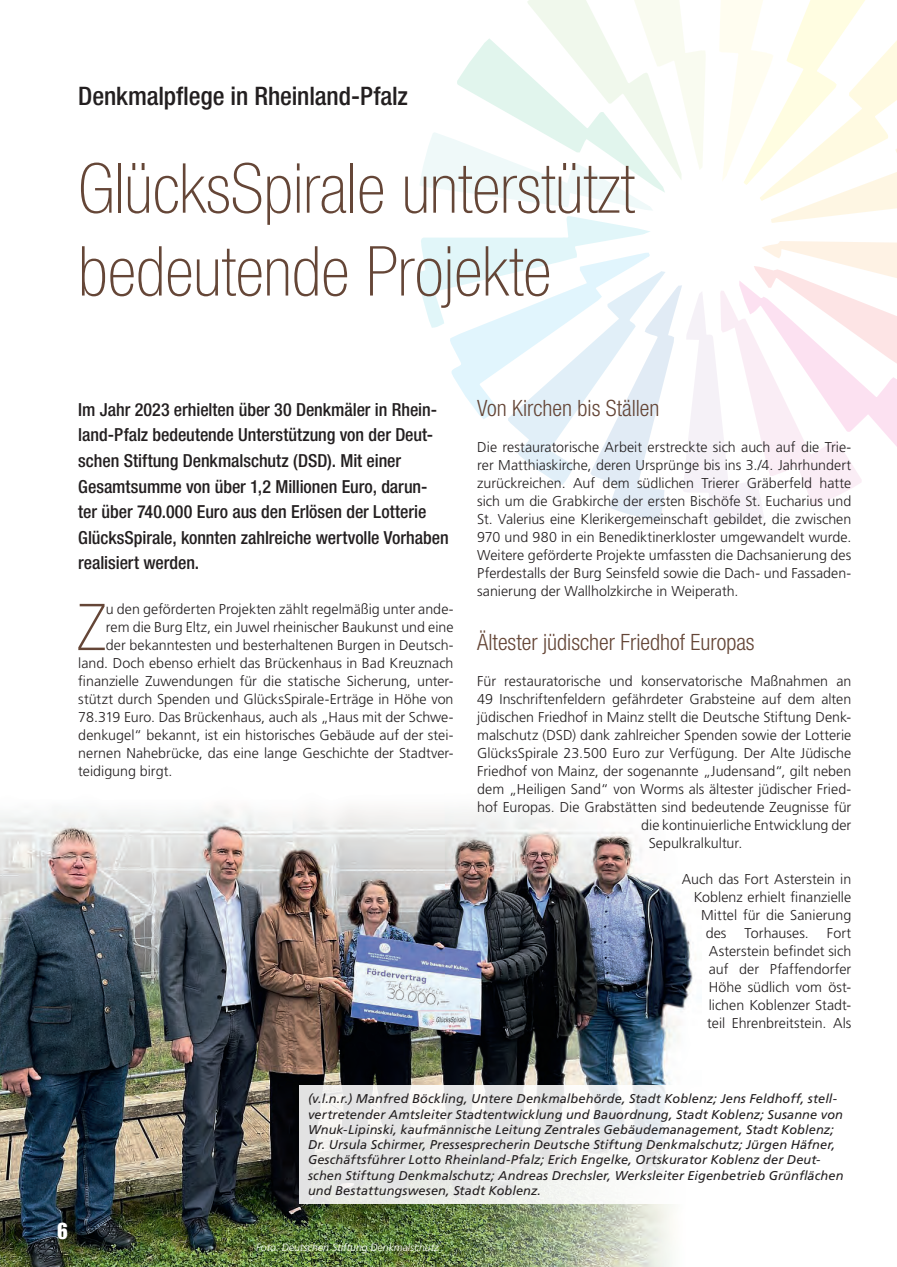
<style>
.page{position:relative;width:897px;height:1267px;background:#fff}
.page>*{position:absolute;margin:0;border:0;box-sizing:border-box;transform-origin:0 0}
.Headline_46pt__Standard{font:100 condensed 69px/82.8px "Helvetica Neue LT Std";color:#654637}
.Fließtext__Initial{font:100 condensed 64.65px "Helvetica Neue LT Std";color:#654637}
.Dachzeile__Standard{font:500 condensed 25.5px "Helvetica Neue LT Std";letter-spacing:-.005em;color:#231f20}
.Zwischenüberschrift{font:300 condensed 22.5px "Helvetica Neue LT Std";color:#654637}
.Seitenzahl_gerade{font:22.5px "Impact LT Std";color:#fff}
.Anlauf{font:500 condensed 18px/25.5px "Helvetica Neue LT Std";letter-spacing:-.005em;color:#231f20}
.Fließtext{font:300 14.25px/18px "Frutiger LT Std";color:#231f20;text-align:justify}
.Fließtext__Initial-2{font:300 14.25px "Frutiger LT Std";color:#231f20}
.BU{font:italic 12.75px/15.3px "Frutiger LT Std";letter-spacing:.01em;color:#231f20}
.Fotonachweis{font:italic 300 10.5px "Frutiger LT Std";color:#fff}
</style>
<div class="page">
<img style="left:0;top:806px;width:696px;height:460px">
<svg style="left:299px;top:1085px;width:397px;height:118px"></svg>
<svg style="left:418px;top:0;width:479px;height:525px"></svg>
<p class="Dachzeile__Standard" style="left:78px;top:81px;width:331px">Denkmalpflege in Rheinland-Pfalz</p>
<p class="Headline_46pt__Standard" style="left:78px;top:146px;width:557px">GlücksSpirale unterstützt bedeutende Projekte</p>
<p class="Anlauf" style="left:78px;top:396px;width:372px">Im Jahr 2023 erhielten über 30 Denkmäler in Rhein&shy;land-Pfalz bedeutende Unterstützung von der Deut&shy;schen Stiftung Denkmalschutz (DSD). Mit einer Gesamtsumme von über 1,2 Millionen Euro, darun&shy;ter über 740.000 Euro aus den Erlösen der Lotterie GlücksSpirale, konnten zahlreiche wertvolle Vorhaben realisiert werden.</p>
<p class="Fließtext__Initial" style="left:77px;top:591px;width:30px">Z</p>
<p class="Fließtext__Initial-2" style="left:106px;top:601px;width:349px">u den geförderten Projekten zählt regelmäßig unter ande-</p>
<p class="Fließtext__Initial-2" style="left:106px;top:619px;width:349px">rem die Burg Eltz, ein Juwel rheinischer Baukunst und eine</p>
<p class="Fließtext__Initial-2" style="left:106px;top:637px;width:349px">der bekanntesten und besterhaltenen Burgen in Deutsch-</p>
<p class="Fließtext__Initial-2" style="left:78px;top:655px;width:376px">land. Doch ebenso erhielt das Brückenhaus in Bad Kreuznach</p>
<p class="Fließtext__Initial-2" style="left:78px;top:673px;width:377px">finanzielle Zuwendungen für die statische Sicherung, unter-</p>
<p class="Fließtext__Initial-2" style="left:78px;top:691px;width:376px">stützt durch Spenden und GlücksSpirale-Erträge in Höhe von</p>
<p class="Fließtext__Initial-2" style="left:78px;top:709px;width:377px">78.319 Euro. Das Brückenhaus, auch als „Haus mit der Schwe-</p>
<p class="Fließtext__Initial-2" style="left:78px;top:727px;width:377px">denkugel“ bekannt, ist ein historisches Gebäude auf der stei-</p>
<p class="Fließtext__Initial-2" style="left:78px;top:745px;width:377px">nernen Nahebrücke, das eine lange Geschichte der Stadtver-</p>
<p class="Fließtext__Initial-2" style="left:78px;top:763px;width:95px">teidigung birgt.</p>
<p class="Zwischenüberschrift" style="left:477px;top:395px;width:184px">Von Kirchen bis Ställen</p>
<p class="Fließtext" style="left:477px;top:438px;width:375px">Die restauratorische Arbeit erstreckte sich auch auf die Trie&shy;rer Matthiaskirche, deren Ursprünge bis ins 3./4. Jahrhundert zurückreichen. Auf dem südlichen Trierer Gräberfeld hatte sich um die Grabkirche der ersten Bischöfe St. Eucharius und St. Valerius eine Klerikergemeinschaft gebildet, die zwischen 970 und 980 in ein Benediktinerkloster umgewandelt wurde.<br>Weitere geförderte Projekte umfassten die Dachsanierung des Pferdestalls der Burg Seinsfeld sowie die Dach- und Fassaden&shy;sanierung der Wallholzkirche in Weiperath.</p>
<p class="Zwischenüberschrift" style="left:477px;top:629px;width:279px">Ältester jüdischer Friedhof Europas</p>
<p class="Fließtext" style="left:477px;top:672px;width:375px">Für restauratorische und konservatorische Maßnahmen an</p>
<p class="Fließtext" style="left:477px;top:690px;width:375px">49 Inschriftenfeldern gefährdeter Grabsteine auf dem alten</p>
<p class="Fließtext" style="left:477px;top:708px;width:375px">jüdischen Friedhof in Mainz stellt die Deutsche Stiftung Denk-</p>
<p class="Fließtext" style="left:477px;top:726px;width:375px">malschutz (DSD) dank zahlreicher Spenden sowie der Lotterie</p>
<p class="Fließtext" style="left:477px;top:744px;width:375px">GlücksSpirale 23.500 Euro zur Verfügung. Der Alte Jüdische</p>
<p class="Fließtext" style="left:477px;top:762px;width:375px">Friedhof von Mainz, der sogenannte „Judensand“, gilt neben</p>
<p class="Fließtext" style="left:477px;top:780px;width:375px">dem „Heiligen Sand“ von Worms als ältester jüdischer Fried-</p>
<p class="Fließtext" style="left:477px;top:798px;width:375px">hof Europas. Die Grabstätten sind bedeutende Zeugnisse für</p>
<p class="Fließtext" style="left:641px;top:816px;width:212px">die kontinuierliche Entwicklung der</p>
<p class="Fließtext" style="left:648px;top:834px;width:95px">Sepulkralkultur.</p>
<p class="Fließtext" style="left:681px;top:870px;width:171px">Auch das Fort Asterstein in</p>
<p class="Fließtext" style="left:693px;top:888px;width:159px">Koblenz erhielt finanzielle</p>
<p class="Fließtext" style="left:701px;top:906px;width:152px">Mittel für die Sanierung</p>
<p class="Fließtext" style="left:705px;top:924px;width:22px">des</p>
<p class="Fließtext" style="left:744px;top:924px;width:66px">Torhauses.</p>
<p class="Fließtext" style="left:707px;top:924px;width:146px;text-indent:120px">Fort Asterstein befindet sich auf der Pfaffendorfer Höhe südlich vom öst&shy;lichen Koblenzer Stadt&shy;teil Ehrenbreitstein. Als</p>
<p class="Seitenzahl_gerade" style="left:57px;top:1218px;width:12px">6</p>
<p class="BU" style="left:308px;top:1091px;width:537px">(v.l.n.r.) Manfred Böckling, Untere Denkmalbehörde, Stadt Koblenz; Jens Feldhoff, stell&shy;vertretender Amtsleiter Stadtentwicklung und Bauordnung, Stadt Koblenz; Susanne von Wnuk-Lipinski, kaufmännische Leitung Zentrales Gebäudemanagement, Stadt Koblenz; Dr. Ursula Schirmer, Pressesprecherin Deutsche Stiftung Denkmalschutz; Jürgen Häfner, Geschäftsführer Lotto Rheinland-Pfalz; Erich Engelke, Ortskurator Koblenz der Deut&shy;schen Stiftung Denkmalschutz; Andreas Drechsler, Werksleiter Eigenbetrieb Grünflächen und Bestattungswesen, Stadt Koblenz.</p>
<p class="Fotonachweis" style="left:256px;top:1241px;width:184px">Foto: Deutschen Stiftung Denkmalschutz</p>
</div>
